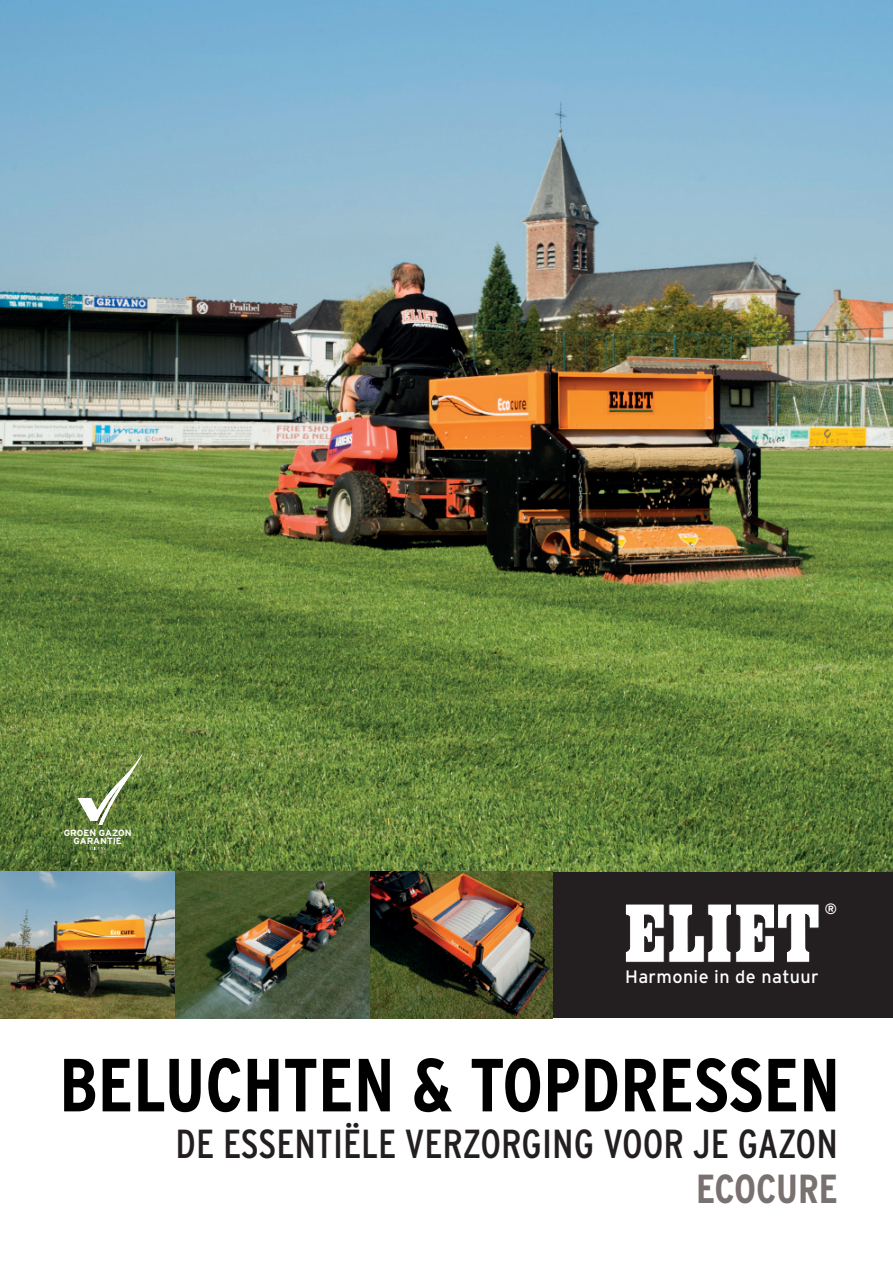
<style>
.page{position:relative;width:893px;height:1263px;background:#fff}
.page>*{position:absolute;margin:0;border:0;box-sizing:border-box;transform-origin:0 0}
.t1{font:700 condensed 75px "Interstate";color:#000}
.t2{font:condensed 40.5px "Interstate";color:#231f20}
.t3{font:700 condensed 40.5px "Interstate";letter-spacing:-.005em;color:#79716f}
.t4{font:18px "Interstate";letter-spacing:.02em;color:#fff}
.t5{font:italic 700 15px "Interstate";color:#fff}
.t6{font:700 9px/8.6px "Interstate";color:#fff;text-align:center}
</style>
<div class="page">
<img style="left:0;top:0;width:893px;height:872px">
<div style="left:552px;top:872px;width:341px;height:146px;background:#231f20"></div>
<svg style="left:625px;top:904px;width:194px;height:59px"></svg>
<svg style="left:90px;top:847px;width:16px;height:2px"></svg>
<svg style="left:78px;top:753px;width:65px;height:72px;background:#7b9357"></svg>
<img style="left:0;top:872px;width:552px;height:146px">
<p class="t6" style="left:64px;top:828px;width:70px">GROEN GAZON<br>GARANTIE</p>
<p class="t5" style="left:824px;top:899px;width:14px">®</p>
<p class="t4" style="left:625px;top:966px;width:195px">Harmonie in de natuur</p>
<h1 class="t1" style="left:59px;top:1039px;width:782px">BELUCHTEN &amp; TOPDRESSEN</h1>
<p class="t2" style="left:176px;top:1119px;width:467px">DE ESSENTIËLE VERZORGING VOOR</p>
<p class="t2" style="left:693px;top:1119px;width:105px">JE GAZON</p>
<p class="t3" style="left:696px;top:1164px;width:143px">ECOCURE</p>
</div>
